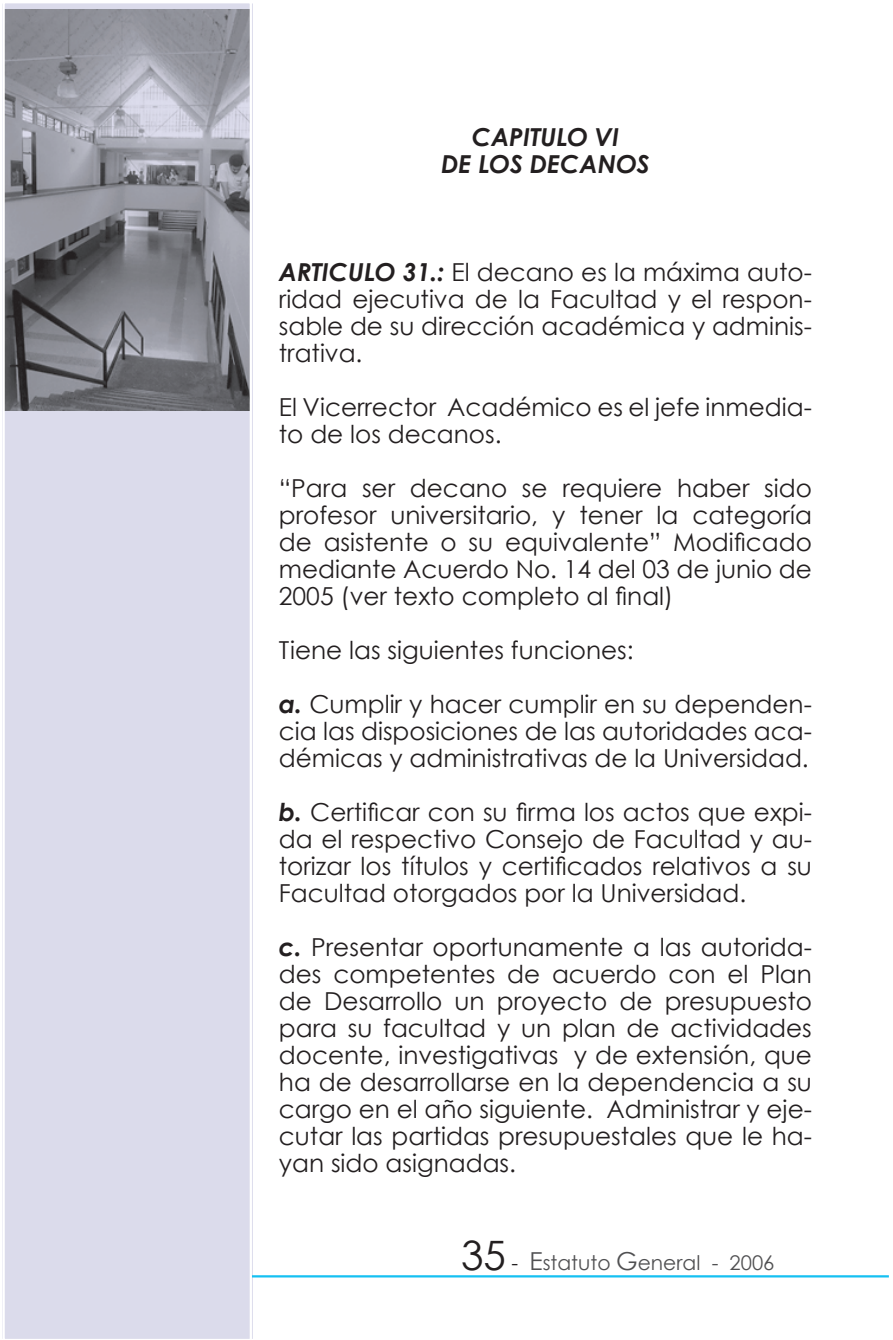
<style>
.page{position:relative;width:893px;height:1340px;background:#fff}
.page>*{position:absolute;margin:0;border:0;box-sizing:border-box;transform-origin:0 0}
.t1{font:40.5px "Century Gothic";color:#231f20}
.t2{font:24.75px/27px "Century Gothic";color:#231f20;text-align:justify}
.t3{font:italic 700 24.75px/27px "Century Gothic";color:#231f20;text-align:center}
.t4{font:20.25px "Century Gothic";color:#505052}
.s1{font-weight:700;font-style:italic}
.s2{color:#231f20}
.s3{font-size:24.75px}
</style>
<div class="page">
<div style="left:0;top:1px;width:255px;height:1338px;border:2px solid #fff"></div>
<hr style="left:11px;top:1275px;width:878px;height:2px;background:#15c0f2">
<div style="left:4px;top:2px;width:247px;height:1337px;background:#dbdbeb"></div>
<img style="left:6px;top:9px;width:243px;height:402px">
<div style="left:3px;top:1px;width:249px;height:1338px;border:2px solid #fff"></div>
<p class="t3" style="left:441px;top:122px;width:210px">CAPITULO VI<br>DE LOS DECANOS</p>
<p class="t2" style="left:279px;top:258px;width:535px"><span class="s1">ARTICULO 31.:</span> El decano es la máxima auto&shy;ridad ejecutiva de la Facultad y el respon&shy;sable de su dirección académica y adminis&shy;trativa.</p>
<p class="t2" style="left:279px;top:393px;width:535px">El Vicerrector Académico es el jefe inmedia&shy;to de los decanos.</p>
<p class="t2" style="left:279px;top:474px;width:535px">“Para ser decano se requiere haber sido profesor universitario, y tener la categoría de asistente o su equivalente” Modificado mediante Acuerdo No. 14 del 03 de junio de 2005 (ver texto completo al final)</p>
<p class="t2" style="left:279px;top:622px;width:535px;line-height:54px">Tiene las siguientes funciones:<br><span class="s1">a.</span> Cumplir y hacer cumplir en su dependen-</p>
<p class="t2" style="left:279px;top:717px;width:535px">cia las disposiciones de las autoridades aca&shy;démicas y administrativas de la Universidad.</p>
<p class="t2" style="left:279px;top:798px;width:535px"><span class="s1">b.</span> Certificar con su firma los actos que expi&shy;da el respectivo Consejo de Facultad y au&shy;torizar los títulos y certificados relativos a su Facultad otorgados por la Universidad.</p>
<p class="t2" style="left:279px;top:933px;width:535px"><span class="s1">c.</span> Presentar oportunamente a las autorida&shy;des competentes de acuerdo con el Plan de Desarrollo un proyecto de presupuesto para su facultad y un plan de actividades docente, investigativas y de extensión, que ha de desarrollarse en la dependencia a su cargo en el año siguiente. Administrar y eje&shy;cutar las partidas presupuestales que le ha&shy;yan sido asignadas.</p>
<h1 class="t1" style="left:461px;top:1230px;width:22px">35</h1>
<p class="t4" style="left:512px;top:1249px;width:264px"><span class="s2">-</span> <span class="s3">E</span>statuto <span class="s3">G</span>eneral - 2006</p>
</div>
